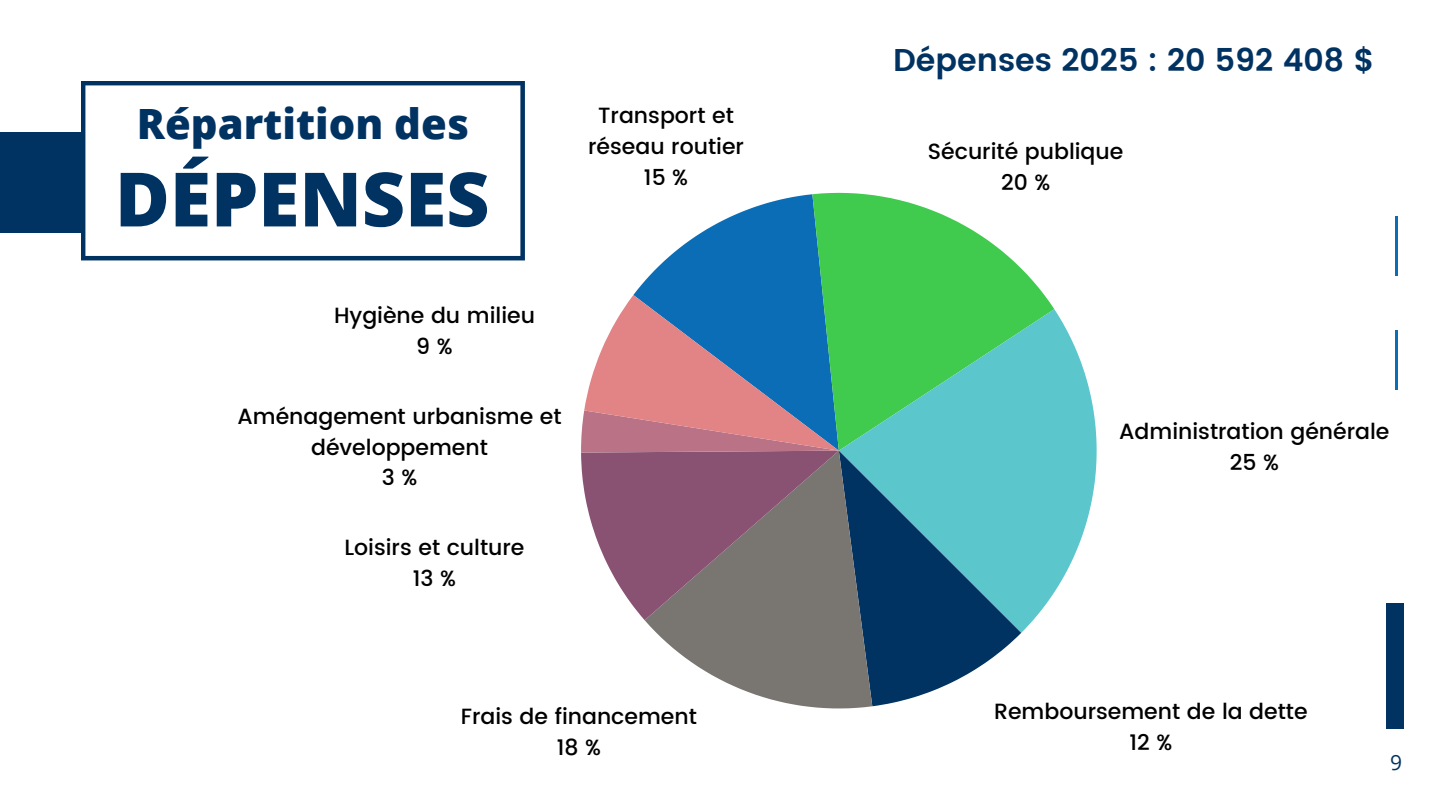
<style>
.page{position:relative;width:1440px;height:810px;background:#fff}
.page>*{position:absolute;margin:0;border:0;box-sizing:border-box;transform-origin:0 0}
.t1{font:800 75px "Open Sans";color:#003262}
.t2{font:800 41.7px "Open Sans";color:#003262}
.t3{font:600 31.5px "Poppins";color:#003262}
.t4{font:500 22px/30.8px "Poppins";color:#000;text-align:center}
.t5{font:21px "Open Sans";color:#003262}
</style>
<div class="page">
<div style="left:0;top:132px;width:81px;height:101px;background:#003262"></div>
<hr style="left:1395px;top:330px;width:3px;height:60px;background:#0a6db6">
<hr style="left:1395px;top:216px;width:3px;height:60px;background:#0a6db6">
<svg style="left:81px;top:81px;width:444px;height:179px"></svg>
<svg style="left:633px;top:234px;width:66px;height:61px;fill:#0a6db6"></svg>
<svg style="left:699px;top:192px;width:310px;height:103px"></svg>
<svg style="left:818px;top:257px;width:279px;height:352px"></svg>
<svg style="left:983px;top:451px;width:59px;height:214px;fill:#5bc6cc"></svg>
<svg style="left:678px;top:419px;width:305px;height:290px"></svg>
<svg style="left:613px;top:576px;width:226px;height:76px;fill:#797672"></svg>
<svg style="left:600px;top:548px;width:239px;height:28px;fill:#797672"></svg>
<svg style="left:581px;top:295px;width:258px;height:253px"></svg>
<div style="left:1386px;top:603px;width:18px;height:126px;background:#003262"></div>
<h3 class="t2" style="left:137px;top:94px;width:334px">Répartition des</h3>
<p class="t1" style="left:115px;top:146px;width:376px">DÉPENSES</p>
<h4 class="t4" style="left:588px;top:100px;width:157px">Transport et réseau routier<br>15 %</h4>
<p class="t4" style="left:334px;top:300px;width:202px">Hygiène du milieu<br>9 %</p>
<h2 class="t4" style="left:238px;top:401px;width:326px">Aménagement urbanisme et développement<br>3 %</h2>
<h1 class="t4" style="left:344px;top:532px;width:182px">Loisirs et culture<br>13 %</h1>
<p class="t4" style="left:461px;top:701px;width:238px">Frais de financement<br>18 %</p>
<h4 class="t3" style="left:893px;top:41px;width:482px">Dépenses 2025 : 20 592 408 $</h4>
<h4 class="t4" style="left:928px;top:136px;width:197px">Sécurité publique<br>20 %</h4>
<p class="t4" style="left:1119px;top:416px;width:272px">Administration générale<br>25 %</p>
<h4 class="t4" style="left:994px;top:696px;width:315px">Remboursement de la dette<br>12 %</h4>
<p class="t5" style="left:1390px;top:747px;width:13px">9</p>
</div>
